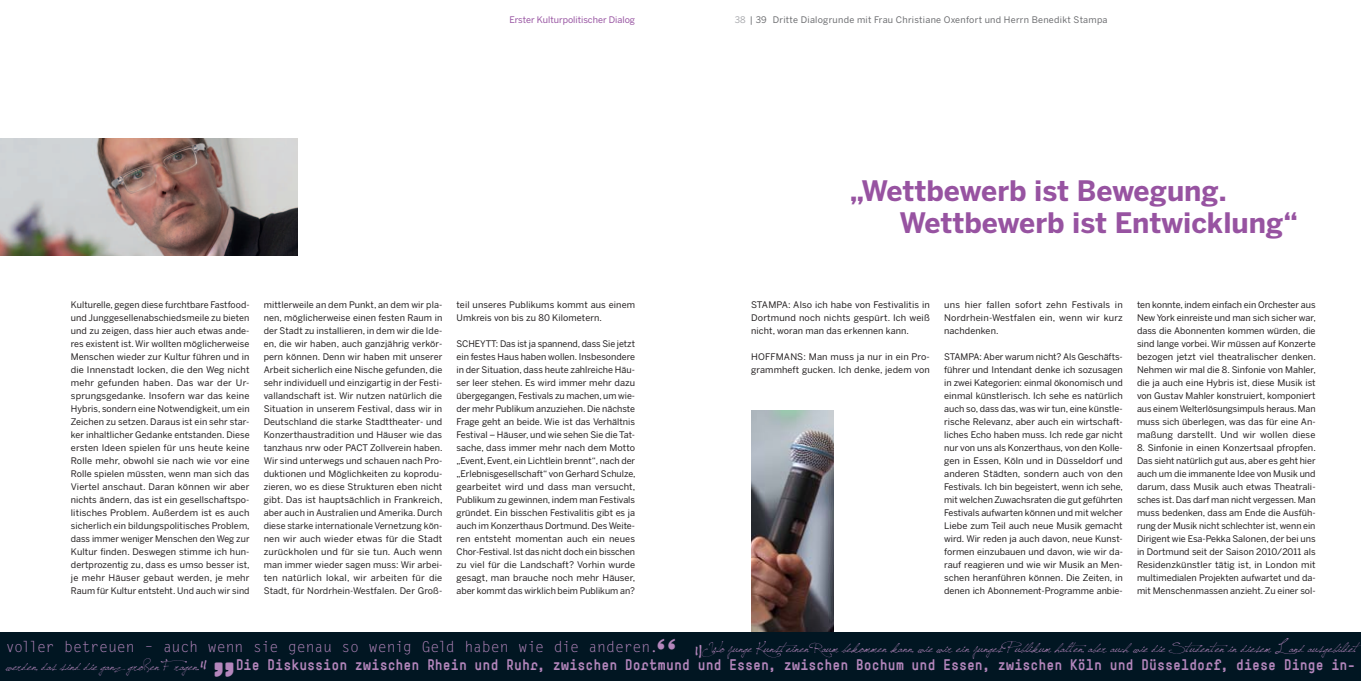
<style>
.page{position:relative;width:1361px;height:681px;background:#fff}
.page>*{position:absolute;margin:0;border:0;box-sizing:border-box;transform-origin:0 0}
.t1{font:48px "Jellyka Saint Andrew's Queen";color:#b486bc}
.t2{font:48px "Letter Gothic Std";color:#b486bc}
.t3{font:700 48px "Simple";color:#b486bc}
.t4{font:700 28px/32px "Benton Sans";color:#9753a1}
.t5{font:15px "Jellyka Saint Andrew's Queen";letter-spacing:.005em;color:#b486bc}
.t6{font:700 15px "Simple";letter-spacing:.005em;color:#b486bc}
.t7{font:15px "Letter Gothic Std";letter-spacing:-.02em;color:#b486bc}
.t8{font:9px/13px "Benton Sans";letter-spacing:.005em;color:#231f20;text-align:justify}
.t9{font:9px "Benton Sans";letter-spacing:.03em;color:#6c6d70}
.t10{font:9px "Benton Sans";color:#9753a1}
.s1{color:#a8a9ad}
</style>
<div class="page">
<img style="left:0;top:139px;width:297px;height:117px">
<img style="left:751px;top:411px;width:82px;height:221px">
<div style="left:0;top:632px;width:1361px;height:48px;background:#011622"></div>
<p class="t10" style="left:509px;top:14px;width:127px">Erster Kulturpolitischer Dialog</p>
<p class="t9" style="left:735px;top:14px;width:374px"><span class="s1">38</span> | 39 Dritte Dialogrunde mit Frau Christiane Oxenfort und Herrn Benedikt Stampa</p>
<h2 class="t4" style="left:899px;top:174px;width:400px;text-indent:-50px">„Wettbewerb ist Bewegung.<br>Wettbewerb ist Entwicklung“</h2>
<p class="t8" style="left:71px;top:298px;width:180px">Kulturelle, gegen diese furchtbare Fastfood&shy;und Junggesellenabschiedsmeile zu bieten und zu zeigen, dass hier auch etwas ande&shy;res existent ist. Wir wollten möglicherweise Menschen wieder zur Kultur führen und in die I nnenstadt locken, die den Weg nicht mehr gefunden haben. Das war der Ur&shy;sprungsgedanke. I nsofern war das keine Hybris, sondern eine Notwendigkeit, um ein Zeichen zu setzen. Daraus ist ein sehr star&shy;ker inhaltlicher Gedanke entstanden. Diese ersten Ideen spielen für uns heute keine Rolle mehr, obwohl sie nach wie vor eine Rolle spielen müssten, wenn man sich das Viertel anschaut. Daran können wir aber nichts ändern, das ist ein gesellschaftspo&shy;litisches Problem. Außerdem ist es auch sicherlich ein bildungspolitisches Problem, dass immer weniger Menschen den Weg zur Kultur finden. Deswegen stimme ich hun&shy;dertprozentig zu, dass es umso besser ist, je mehr Häuser gebaut werden, je mehr Raum für Kultur entsteht. Und auch wir sind</p>
<p class="t8" style="left:1137px;top:298px;width:180px">ten konnte, indem einfach ein Orchester aus New York einreiste und man sich sicher war, dass die Abonnenten kommen würden, die sind lange vorbei. Wir müssen auf Konzerte bezogen jetzt viel theatralischer denken.<br>Nehmen wir mal die 8. Sinfonie von Mahler, die ja auch eine Hybris ist, diese Musik ist von Gustav Mahler konstruiert, komponiert aus einem Welterlösungsimpuls heraus. Man muss sich überlegen, was das für eine An&shy;maßung darstellt. Und wir wollen diese</p>
<p class="t8" style="left:751px;top:298px;width:180px">Stampa: Also ich habe von Festivalitis in Dortmund noch nichts gespürt. Ich weiß nicht, woran man das erkennen kann.</p>
<p class="t8" style="left:751px;top:350px;width:180px">Hoffmans: Man muss ja nur in ein Pro&shy;grammheft gucken. I ch denke, jedem von</p>
<p class="t8" style="left:944px;top:298px;width:180px">uns hier fallen sofort zehn Festivals in Nordrhein-Westfalen ein, wenn wir kurz nachdenken.</p>
<p class="t8" style="left:944px;top:350px;width:180px">Stampa: Aber warum nicht? Als Geschäfts&shy;führer und I ntendant denke ich sozusagen in zwei Kategorien: einmal ökonomisch und einmal künstlerisch. I ch sehe es natürlich auch so, dass das, was wir tun, eine künstle&shy;rische Relevanz, aber auch ein wirtschaft&shy;liches Echo haben muss. I ch rede gar nicht nur von uns als Konzerthaus, von den Kolle&shy;gen in Essen, Köln und in Düsseldorf und anderen Städten, sondern auch von den Festivals. I ch bin begeistert, wenn ich sehe, mit welchen Zuwachsraten die gut geführten Festivals aufwarten können und mit welcher Liebe zum Teil auch neue Musik gemacht wird. Wir reden ja auch davon, neue Kunst&shy;formen einzubauen und davon, wie wir da&shy;rauf reagieren und wie wir Musik an Men&shy;schen heranführen können. Die Zeiten, in denen ich Abonnement-Programme anbie-</p>
<p class="t8" style="left:264px;top:298px;width:180px">mittlerweile an dem Punkt, an dem wir pla&shy;nen, möglicherweise einen festen Raum in der Stadt zu installieren, in dem wir die Ide&shy;en, die wir haben, auch ganzjährig verkör&shy;pern können. Denn wir haben mit unserer Arbeit sicherlich eine Nische gefunden, die sehr individuell und einzigartig in der Festi&shy;vallandschaft ist. Wir nutzen natürlich die Situation in unserem Festival, dass wir in Deutschland die starke Stadttheater- und Konzerthaustradition und Häuser wie das tanzhaus nrw oder PACT</p>
<p class="t8" style="left:456px;top:298px;width:180px">teil unseres Publikums kommt aus einem<br>Umkreis von bis zu 80 Kilometern.</p>
<p class="t8" style="left:456px;top:337px;width:180px">Scheytt: Das ist ja spannend, dass Sie jetzt ein festes Haus haben wollen. I nsbesondere in der Situation, dass heute zahlreiche Häu&shy;ser leer stehen. Es wird immer mehr dazu übergegangen, Festivals zu machen, um wie&shy;der mehr Publikum anzuziehen. Die nächste Frage geht an beide. Wie ist das Verhältnis Festival – Häuser, und wie sehen Sie die Tat&shy;sache, dass immer mehr nach dem Motto „Event, Event, ein Lichtlein brennt“, nach der „Erlebnisgesellschaft“ von Gerhard Schulze, gearbeitet wird und dass man versucht, Publikum zu gewinnen, indem man Festivals gründet. Ein bisschen Festivalitis gibt es ja auch im Konzerthaus Dortmund. Des Weite&shy;ren entsteht momentan auch ein neues Chor-Festival. Ist das nicht doch ein bisschen zu viel für die Landschaft? Vorhin wurde gesagt, man brauche noch mehr Häuser, aber kommt das wirklich beim Publikum an?</p>
<p class="t8" style="left:1137px;top:441px;width:180px">8. Sinfonie in einen Konzertsaal pfropfen.<br>Das sieht natürlich gut aus, aber es geht hier auch um die immanente Idee von Musik und darum, dass Musik auch etwas Theatrali&shy;sches ist. Das darf man nicht vergessen. Man muss bedenken, dass am Ende die Ausfüh&shy;rung der Musik nicht schlechter ist, wenn ein Dirigent wie Esa-Pekka Salonen, der bei uns in Dortmund seit der Saison 2010/2011 als Residenzkünstler tätig ist, in London mit multimedialen Projekten aufwartet und da&shy;mit Menschenmassen anzieht. Zu einer sol-</p>
<p class="t8" style="left:264px;top:441px;width:180px;text-indent:107px">Zollverein haben.<br>Wir sind unterwegs und schauen nach Pro&shy;duktionen und Möglichkeiten zu koprodu&shy;zieren, wo es diese Strukturen eben nicht gibt. Das ist hauptsächlich in Frankreich, aber auch in Australien und Amerika. Durch diese starke internationale Vernetzung kön&shy;nen wir auch wieder etwas für die Stadt zurückholen und für sie tun. Auch wenn man immer wieder sagen muss: Wir arbei&shy;ten natürlich lokal, wir arbeiten für die Stadt, für Nordrhein-Westfalen. Der Groß-</p>
<h1 class="t1" style="left:693px;top:607px;width:13px">„</h1>
<h3 class="t5" style="left:702px;top:638px;width:652px">Wo junge Kunsteinen Raum bekommen kann, wie wir ein junges Publikum halten, aber auch wie die Studenten in diesem Land ausgebilde</h3>
<h3 class="t7" style="left:6px;top:638px;width:654px">voller betreuen – auch wenn sie genau so wenig Geld haben wie die anderen.</h3>
<h1 class="t2" style="left:651px;top:629px;width:30px">“</h1>
<h3 class="t5" style="left:6px;top:656px;width:195px">werden, das sind die ganz großen Fragen.</h3>
<h1 class="t1" style="left:199px;top:647px;width:10px">“</h1>
<h1 class="t3" style="left:211px;top:624px;width:27px">„</h1>
<h3 class="t6" style="left:236px;top:656px;width:1121px">Die Diskussion zwischen Rhein und Ruhr, zwischen Dortmund und Essen, zwischen Bochum und Essen, zwischen Köln und Düsseldorf, diese Dinge in-</h3>
</div>
